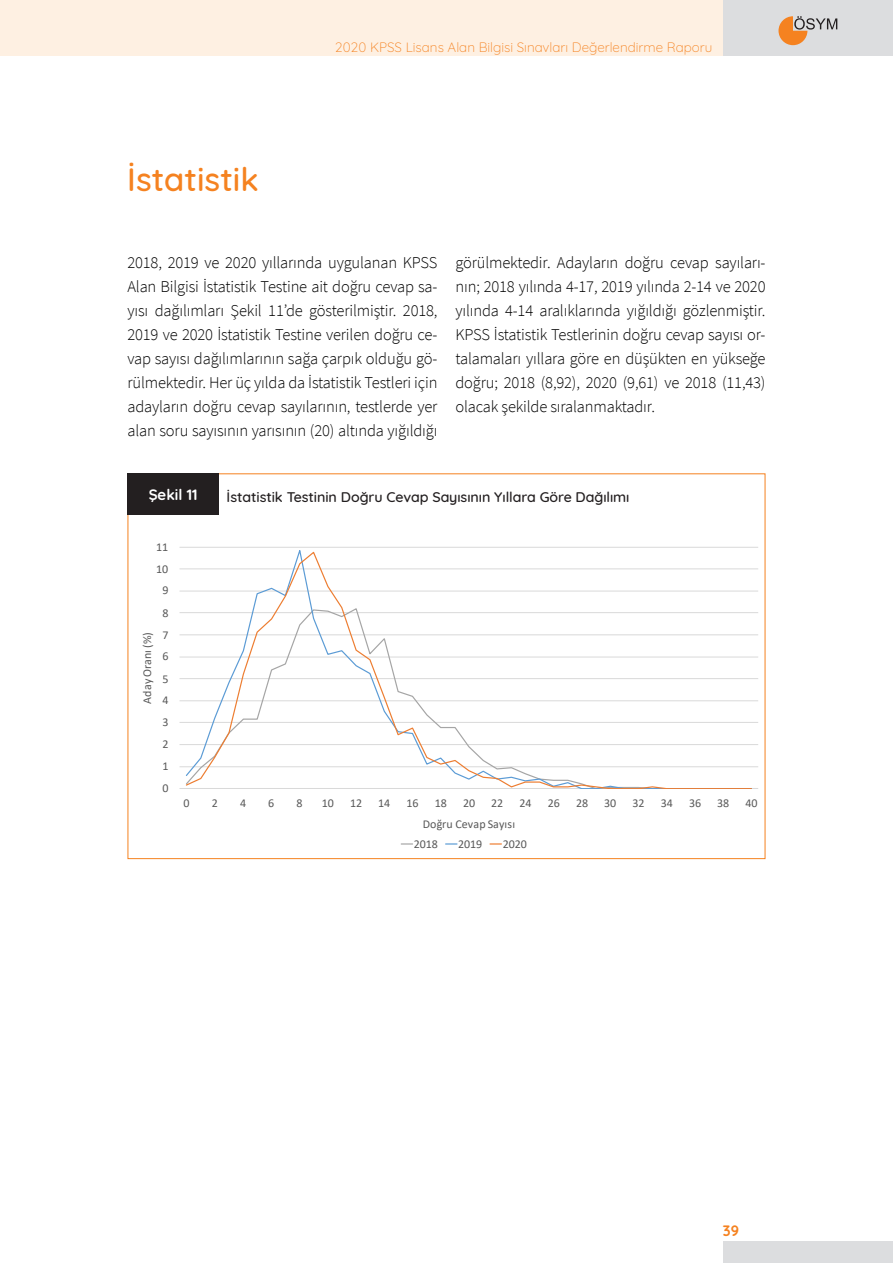
<style>
.page{position:relative;width:893px;height:1263px;background:#fff}
.page>*{position:absolute;margin:0;border:0;box-sizing:border-box;transform-origin:0 0}
.t1{font:500 33px "Quicksand";color:#f58220}
.t2{font:300 16.5px/24px "Source Sans Pro";letter-spacing:-.01em;color:#000;text-align:justify}
.t3{font:700 15px "Quicksand";color:#fff}
.t4{font:700 15px "Quicksand";color:#f58220}
.t5{font:500 14.25px "Quicksand";letter-spacing:-.005em;color:#231f20}
.t6{font:300 13.5px "Quicksand";color:#f58220}
.t7{font:12px/19.8px "Calibri";letter-spacing:-.005em;color:#595959}
.t8{font:12px "Calibri";letter-spacing:.02em;color:#595959}
</style>
<div class="page">
<div style="left:0;top:0;width:723px;height:56px;background:#fef0e2"></div>
<div style="left:723px;top:1242px;width:170px;height:21px;background:#dcdddf"></div>
<div style="left:723px;top:0;width:170px;height:56px;background:#dcdddf"></div>
<svg style="left:778px;top:16px;width:59px;height:29px"></svg>
<div style="left:128px;top:473px;width:91px;height:42px;background:#231f20"></div>
<hr style="left:180px;top:766px;width:578px;height:1px;background:#d9d9d9">
<hr style="left:180px;top:744px;width:578px;height:1px;background:#d9d9d9">
<hr style="left:180px;top:722px;width:578px;height:1px;background:#d9d9d9">
<hr style="left:180px;top:700px;width:578px;height:1px;background:#d9d9d9">
<hr style="left:180px;top:678px;width:578px;height:1px;background:#d9d9d9">
<hr style="left:180px;top:657px;width:578px;height:1px;background:#d9d9d9">
<hr style="left:180px;top:634px;width:578px;height:1px;background:#d9d9d9">
<hr style="left:180px;top:612px;width:578px;height:1px;background:#d9d9d9">
<hr style="left:180px;top:591px;width:578px;height:1px;background:#d9d9d9">
<hr style="left:180px;top:569px;width:578px;height:1px;background:#d9d9d9">
<hr style="left:180px;top:547px;width:578px;height:1px;background:#d9d9d9">
<hr style="left:180px;top:788px;width:578px;height:1px;background:#d9d9d9">
<svg style="left:185px;top:550px;width:567px;height:239px"></svg>
<svg style="left:401px;top:843px;width:12px;height:1px"></svg>
<p class="t1" style="left:127px;top:153px;width:133px">İstatistik</p>
<p class="t6" style="left:335px;top:37px;width:379px">2020 KPSS Lisans Alan Bilgisi Sınavları Değerlendirme Raporu</p>
<p class="t2" style="left:127px;top:250px;width:312px">2018, 2019 ve 2020 yıllarında uygulanan KPSS Alan Bilgisi İstatistik Testine ait doğru cevap sa&shy;yısı dağılımları Şekil 11’de gösterilmiştir. 2018, 2019 ve 2020 İstatistik Testine verilen doğru ce&shy;vap sayısı dağılımlarının sağa çarpık olduğu gö&shy;rülmektedir. Her üç yılda da İstatistik Testleri için adayların doğru cevap sayılarının, testlerde yer alan soru sayısının yarısının (20) altında yığıldığı</p>
<p class="t2" style="left:455px;top:250px;width:312px">görülmektedir. Adayların doğru cevap sayıları&shy;nın; 2018 yılında 4-17, 2019 yılında 2-14 ve 2020 yılında 4-14 aralıklarında yığıldığı gözlenmiştir.<br>KPSS İstatistik Testlerinin doğru cevap sayısı or&shy;talamaları yıllara göre en düşükten en yükseğe doğru; 2018 (8,92), 2020 (9,61) ve 2018 (11,43) olacak şekilde sıralanmaktadır.</p>
<p class="t3" style="left:149px;top:482px;width:50px">Şekil 11</p>
<p class="t5" style="left:227px;top:485px;width:404px">İstatistik Testinin Doğru Cevap Sayısının Yıllara Göre Dağılımı</p>
<p class="t7" style="left:156px;top:536px;width:14px">11</p>
<p class="t7" style="left:156px;top:559px;width:14px">10</p>
<p class="t7" style="left:162px;top:580px;width:8px">9</p>
<p class="t8" style="left:139px;top:704px;width:74px;rotate:-90deg">Aday Oranı (%)</p>
<p class="t7" style="left:162px;top:602px;width:8px">8</p>
<p class="t7" style="left:162px;top:625px;width:8px">7</p>
<p class="t7" style="left:162px;top:646px;width:8px">6</p>
<p class="t7" style="left:162px;top:668px;width:8px">5</p>
<p class="t7" style="left:162px;top:690px;width:8px">4</p>
<p class="t7" style="left:162px;top:712px;width:8px">3</p>
<p class="t7" style="left:162px;top:734px;width:8px">2</p>
<p class="t7" style="left:162px;top:756px;width:8px">1</p>
<p class="t7" style="left:162px;top:778px;width:8px">0</p>
<p class="t7" style="left:184px;top:793px;width:8px">0</p>
<p class="t7" style="left:212px;top:793px;width:8px">2</p>
<p class="t7" style="left:240px;top:793px;width:8px">4</p>
<p class="t7" style="left:268px;top:793px;width:8px">6</p>
<p class="t7" style="left:297px;top:793px;width:8px">8</p>
<p class="t7" style="left:322px;top:793px;width:14px">10</p>
<p class="t7" style="left:350px;top:793px;width:14px">12</p>
<p class="t7" style="left:378px;top:793px;width:14px">14</p>
<p class="t7" style="left:406px;top:793px;width:14px">16</p>
<p class="t7" style="left:435px;top:793px;width:14px">18</p>
<p class="t7" style="left:463px;top:793px;width:14px">20</p>
<p class="t7" style="left:491px;top:793px;width:14px">22</p>
<p class="t7" style="left:519px;top:793px;width:14px">24</p>
<p class="t7" style="left:548px;top:793px;width:14px">26</p>
<p class="t7" style="left:576px;top:793px;width:14px">28</p>
<p class="t7" style="left:604px;top:793px;width:14px">30</p>
<p class="t7" style="left:632px;top:793px;width:14px">32</p>
<p class="t7" style="left:661px;top:793px;width:14px">34</p>
<p class="t7" style="left:689px;top:793px;width:14px">36</p>
<p class="t7" style="left:717px;top:793px;width:14px">38</p>
<p class="t7" style="left:745px;top:793px;width:14px">40</p>
<p class="t7" style="left:414px;top:814px;width:103px;text-indent:9px">Doğru Cevap Sayısı<br>2018</p>
<p class="t7" style="left:458px;top:833px;width:26px">2019</p>
<p class="t7" style="left:503px;top:833px;width:26px">2020</p>
<p class="t4" style="left:723px;top:1218px;width:18px">39</p>
</div>
